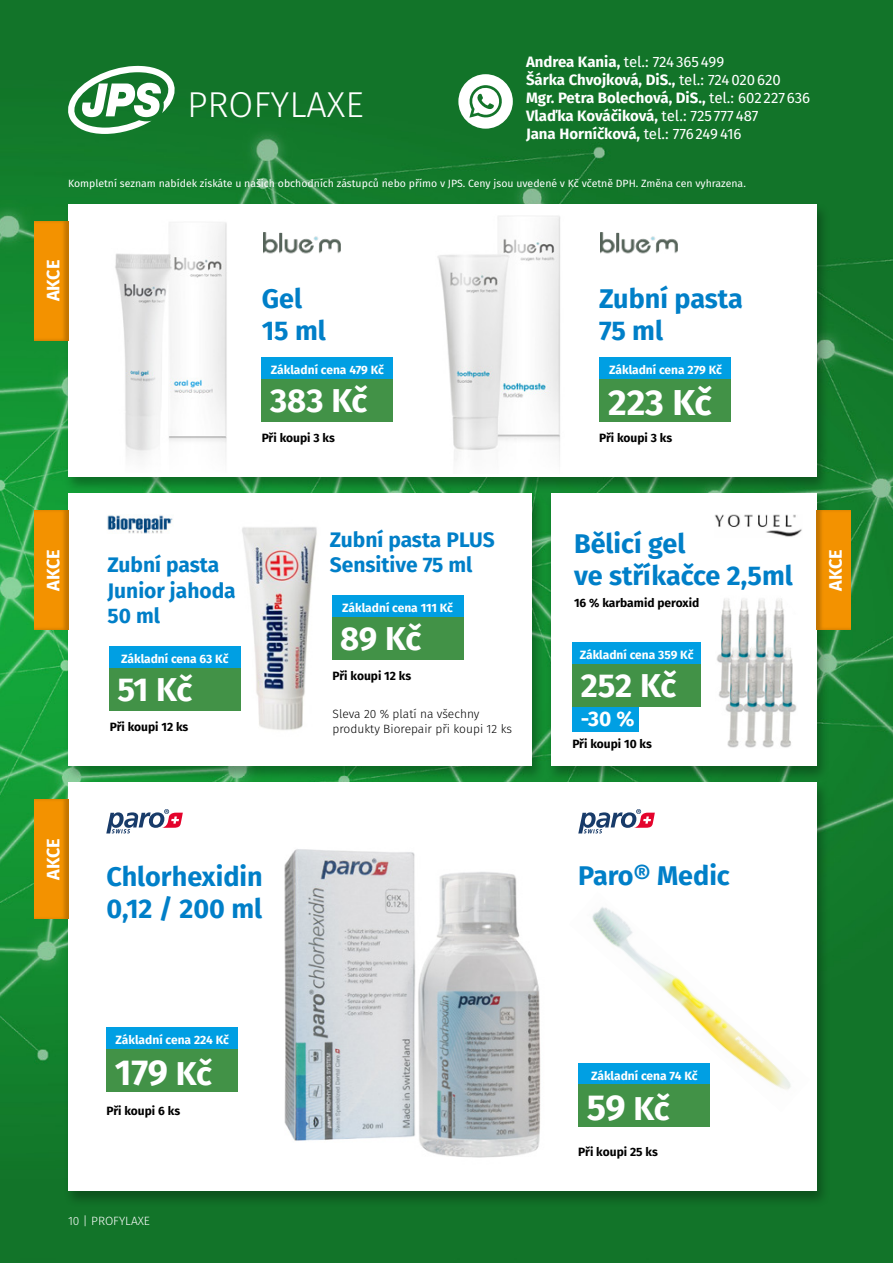
<style>
.page{position:relative;width:893px;height:1263px;background:#fff}
.page>*{position:absolute;margin:0;border:0;box-sizing:border-box;transform-origin:0 0}
.t1{font:700 36px "Fira Sans";letter-spacing:-.01em;color:#fff}
.t2{font:300 36px "Fira Sans";color:#fff}
.t3{font:700 33px "Fira Sans";letter-spacing:-.015em;color:#fff}
.t4{font:700 27px/32.4px "Fira Sans";color:#007fc8}
.t5{font:700 21px/25.2px "Fira Sans";color:#007fc8}
.t6{font:700 21px "Fira Sans";color:#fff}
.t7{font:700 18px "Fira Sans";letter-spacing:-.015em;color:#fff}
.t8{font:700 15px/18px "Fira Sans";color:#fff}
.t9{font:700 12px "Fira Sans";color:#fff}
.t10{font:700 12px "Fira Sans";color:#000}
.t11{font:300 12px/14.4px "Fira Sans";color:#000}
.t12{font:300 12px "Fira Sans";color:#fff}
.t13{font:10.5px "Fira Sans";color:#fff}
.s1{font-weight:400}
.s2{font-size:33px}
</style>
<div class="page">
<img style="left:0;top:0;width:893px;height:1263px">
<svg style="left:67px;top:66px;width:109px;height:68px"></svg>
<svg style="left:458px;top:74px;width:55px;height:55px"></svg>
<div style="left:62px;top:202px;width:768px;height:291px;background:#000;opacity:.3"></div>
<div style="left:68px;top:204px;width:748px;height:272px;background:#fff"></div>
<div style="left:24px;top:208px;width:45px;height:146px;background:#000;opacity:.2"></div>
<div style="left:261px;top:357px;width:132px;height:22px;background:#009fe3"></div>
<div style="left:600px;top:357px;width:131px;height:22px;background:#009fe3"></div>
<img style="left:115px;top:222px;width:112px;height:235px">
<img style="left:437px;top:216px;width:123px;height:244px">
<img style="left:263px;top:232px;width:77px;height:22px">
<img style="left:601px;top:232px;width:76px;height:22px">
<div style="left:62px;top:780px;width:768px;height:428px;background:#000;opacity:.3"></div>
<div style="left:68px;top:782px;width:748px;height:409px;background:#fff"></div>
<div style="left:545px;top:491px;width:285px;height:291px;background:#000;opacity:.3"></div>
<div style="left:551px;top:493px;width:265px;height:272px;background:#fff"></div>
<div style="left:24px;top:787px;width:45px;height:145px;background:#000;opacity:.2"></div>
<img style="left:284px;top:849px;width:257px;height:309px">
<svg style="left:106px;top:809px;width:77px;height:25px"></svg>
<svg style="left:578px;top:809px;width:77px;height:24px"></svg>
<img style="left:592px;top:907px;width:199px;height:183px">
<div style="left:62px;top:491px;width:483px;height:291px;background:#000;opacity:.3"></div>
<div style="left:68px;top:493px;width:463px;height:272px;background:#fff"></div>
<div style="left:24px;top:498px;width:45px;height:145px;background:#000;opacity:.2"></div>
<img style="left:239px;top:527px;width:78px;height:203px">
<img style="left:107px;top:515px;width:66px;height:19px">
<div style="left:806px;top:498px;width:45px;height:145px;background:#000;opacity:.2"></div>
<img style="left:714px;top:514px;width:88px;height:23px">
<div style="left:261px;top:379px;width:132px;height:42px;background:#429247"></div>
<div style="left:600px;top:379px;width:131px;height:42px;background:#429247"></div>
<div style="left:109px;top:646px;width:132px;height:23px;background:#009fe3"></div>
<div style="left:332px;top:595px;width:131px;height:23px;background:#009fe3"></div>
<div style="left:109px;top:668px;width:132px;height:42px;background:#429247"></div>
<div style="left:106px;top:1027px;width:132px;height:23px;background:#009fe3"></div>
<div style="left:106px;top:1049px;width:132px;height:43px;background:#429247"></div>
<div style="left:578px;top:1063px;width:132px;height:22px;background:#009fe3"></div>
<div style="left:578px;top:1085px;width:132px;height:42px;background:#429247"></div>
<div style="left:332px;top:617px;width:131px;height:42px;background:#429247"></div>
<img style="left:716px;top:598px;width:81px;height:150px">
<div style="left:572px;top:642px;width:129px;height:22px;background:#009fe3"></div>
<div style="left:572px;top:701px;width:67px;height:30px;background:#009fe3"></div>
<div style="left:572px;top:664px;width:129px;height:42px;background:#429247"></div>
<h1 class="t2" style="left:187px;top:79px;width:178px">PROFYLAXE</h1>
<p class="t8" style="left:526px;top:52px;width:286px">Andrea Kania, <span class="s1">tel.: 724365499<br></span>Šárka Chvojková, DiS., <span class="s1">tel.: 724020620<br></span>Mgr. Petra Bolechová, DiS., <span class="s1">tel.: 602 227636<br></span>Vlaďka Kováčiková, <span class="s1">tel.: 725777487<br></span>Jana Horníčková, <span class="s1">tel.: 776249416</span></p>
<p class="t13" style="left:68px;top:175px;width:679px">Kompletní seznam nabídek získáte u našich obchodních zástupců nebo přímo v JPS. Ceny jsou uvedené v Kč včetně DPH. Změna cen vyhrazena.</p>
<p class="t7" style="left:38px;top:301px;width:43px;rotate:-90deg">AKCE</p>
<h3 class="t4" style="left:262px;top:280px;width:66px">Gel<br>15 ml</h3>
<h3 class="t4" style="left:599px;top:280px;width:145px">Zubní pasta<br>75 ml</h3>
<p class="t9" style="left:271px;top:360px;width:115px">Základní cena 479 Kč</p>
<p class="t9" style="left:609px;top:360px;width:114px">Základní cena 279 Kč</p>
<h2 class="t3" style="left:270px;top:372px;width:99px">383 Kč</h2>
<h1 class="t1" style="left:608px;top:372px;width:105px">223 Kč</h1>
<p class="t10" style="left:262px;top:428px;width:75px">Při koupi 3 ks</p>
<p class="t10" style="left:599px;top:428px;width:75px">Při koupi 3 ks</p>
<p class="t7" style="left:38px;top:591px;width:43px;rotate:-90deg">AKCE</p>
<h3 class="t5" style="left:108px;top:551px;width:130px">Zubní pasta<br>Junior jahoda<br>50 ml</h3>
<p class="t9" style="left:121px;top:649px;width:109px">Základní cena 63 Kč</p>
<h3 class="t5" style="left:330px;top:525px;width:167px">Zubní pasta PLUS<br>Sensitive 75 ml</h3>
<p class="t9" style="left:342px;top:598px;width:112px">Základní cena 111 Kč</p>
<h2 class="t3" style="left:340px;top:610px;width:83px">89 Kč</h2>
<h3 class="t4" style="left:574px;top:525px;width:220px">Bělicí gel<br>ve stříkačce 2,5ml</h3>
<p class="t10" style="left:574px;top:592px;width:127px">16 % karbamid peroxid</p>
<p class="t9" style="left:580px;top:645px;width:115px">Základní cena 359 Kč</p>
<p class="t7" style="left:820px;top:591px;width:43px;rotate:-90deg">AKCE</p>
<h2 class="t3" style="left:117px;top:662px;width:77px">51 Kč</h2>
<p class="t10" style="left:110px;top:717px;width:80px">Při koupi 12 ks</p>
<p class="t10" style="left:333px;top:666px;width:80px">Při koupi 12 ks</p>
<p class="t11" style="left:333px;top:707px;width:181px">Sleva 20 % platí na všechny produkty Biorepair při koupi 12 ks</p>
<h2 class="t3" style="left:581px;top:657px;width:97px">252 Kč</h2>
<h3 class="t6" style="left:581px;top:701px;width:55px">-30 %</h3>
<p class="t10" style="left:572px;top:734px;width:81px">Při koupi 10 ks</p>
<p class="t7" style="left:38px;top:880px;width:43px;rotate:-90deg">AKCE</p>
<h3 class="t4" style="left:106px;top:858px;width:158px">Chlorhexidin<br>0,12 / 200 ml</h3>
<h3 class="t4" style="left:578px;top:858px;width:153px">Paro® Medic</h3>
<p class="t9" style="left:116px;top:1030px;width:115px">Základní cena 224 Kč</p>
<h1 class="t1" style="left:115px;top:1042px;width:99px">179 <span class="s2">Kč</span></h1>
<p class="t10" style="left:106px;top:1101px;width:75px">Při koupi 6 ks</p>
<p class="t12" style="left:68px;top:1212px;width:84px">10 | PROFYLAXE</p>
<p class="t9" style="left:591px;top:1065px;width:108px">Základní cena 74 Kč</p>
<h1 class="t1" style="left:587px;top:1077px;width:84px">59 <span class="s2">Kč</span></h1>
<p class="t10" style="left:578px;top:1142px;width:81px">Při koupi 25 ks</p>
</div>
